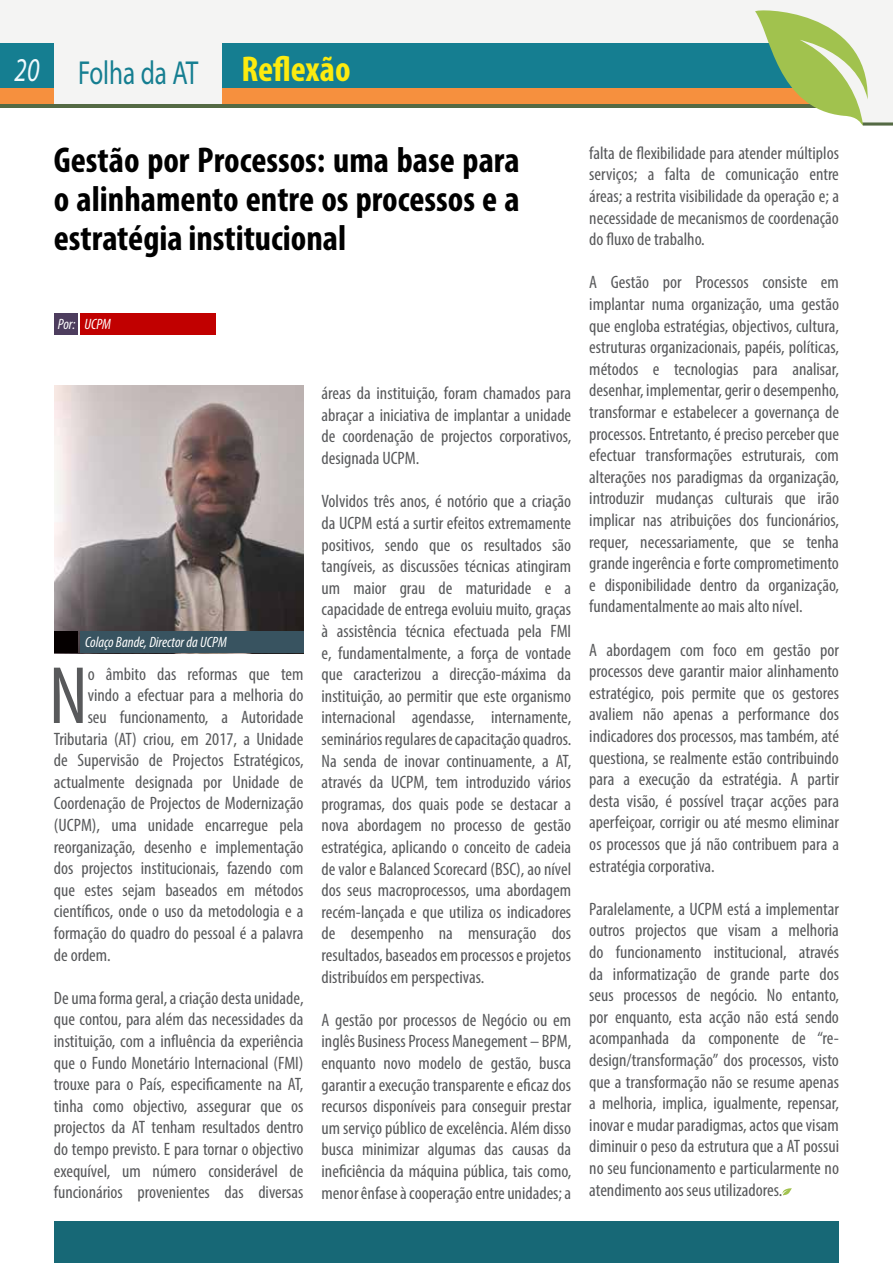
<style>
.page{position:relative;width:893px;height:1263px;background:#fff}
.page>*{position:absolute;margin:0;border:0;box-sizing:border-box;transform-origin:0 0}
.t1{font:condensed 82.05px "Myriad Pro";color:#58595b}
.t2{font:700 condensed 36px/39px "Myriad Pro";color:#000;text-align:justify}
.t3{font:700 condensed 36px "Myriad Pro";color:#fdeb0f}
.t4{font:33.3px "Myriad Pro";color:#157e91;scale:.75 1}
.t5{font:condensed 18px/21.6px "Myriad Pro";color:#58595b;text-align:justify}
.t6{font:italic condensed 15px "Myriad Pro";color:#fff}
.s1{font-style:italic;color:#f0f9fd}
</style>
<div class="page">
<div style="left:0;top:0;width:755px;height:108px;background:#f4f4f3"></div>
<div style="left:54px;top:1221px;width:785px;height:42px;background:#176876"></div>
<div style="left:222px;top:44px;width:572px;height:44px;background:#157e91"></div>
<div style="left:0;top:44px;width:54px;height:44px;background:#157e91"></div>
<div style="left:222px;top:88px;width:594px;height:16px;background:#f6903e"></div>
<div style="left:0;top:88px;width:54px;height:16px;background:#f6903e"></div>
<hr style="left:0;top:104px;width:826px;height:3px;background:#546a44">
<svg style="left:755px;top:0;width:138px;height:126px"></svg>
<img style="left:54px;top:386px;width:250px;height:267px">
<svg style="left:782px;top:1188px;width:10px;height:8px"></svg>
<div style="left:54px;top:314px;width:23px;height:21px;background:#4d3d5e"></div>
<div style="left:80px;top:314px;width:136px;height:21px;background:#c10000"></div>
<div style="left:80px;top:631px;width:224px;height:22px;background:#385360"></div>
<div style="left:54px;top:631px;width:23px;height:22px;background:#050000"></div>
<h3 class="t4" style="left:15px;top:53px;width:247px"><span class="s1">20</span> Folha da AT</h3>
<h2 class="t3" style="left:241px;top:46px;width:111px">Reflexão</h2>
<h2 class="t2" style="left:54px;top:140px;width:467px">Gestão por Processos: uma base para o alinhamento entre os processos e a estratégia institucional</h2>
<p class="t6" style="left:58px;top:315px;width:55px">Por: UCPM</p>
<p class="t6" style="left:85px;top:633px;width:143px">Colaço Bande, Director da UCPM</p>
<h1 class="t1" style="left:49px;top:646px;width:40px">N</h1>
<p class="t5" style="left:88px;top:663px;width:217px">o âmbito das reformas que tem</p>
<p class="t5" style="left:88px;top:684px;width:217px">vindo a efectuar para a melhoria do</p>
<p class="t5" style="left:88px;top:706px;width:217px">seu funcionamento, a Autoridade</p>
<p class="t5" style="left:54px;top:728px;width:251px">Tributaria (AT) criou, em 2017, a Unidade</p>
<p class="t5" style="left:54px;top:749px;width:251px">de Supervisão de Projectos Estratégicos,</p>
<p class="t5" style="left:54px;top:771px;width:251px">actualmente designada por Unidade de</p>
<p class="t5" style="left:54px;top:792px;width:251px">Coordenação de Projectos de Modernização</p>
<p class="t5" style="left:54px;top:814px;width:251px">(UCPM), uma unidade encarregue pela</p>
<p class="t5" style="left:54px;top:836px;width:251px">reorganização, desenho e implementação</p>
<p class="t5" style="left:54px;top:857px;width:251px">dos projectos institucionais, fazendo com</p>
<p class="t5" style="left:54px;top:879px;width:251px">que estes sejam baseados em métodos</p>
<p class="t5" style="left:54px;top:900px;width:251px">científicos, onde o uso da metodologia e a</p>
<p class="t5" style="left:54px;top:922px;width:251px">formação do quadro do pessoal é a palavra</p>
<p class="t5" style="left:54px;top:944px;width:58px">de ordem.</p>
<p class="t5" style="left:54px;top:987px;width:251px">De uma forma geral, a criação desta unidade, que contou, para além das necessidades da instituição, com a influência da experiência que o Fundo Monetário Internacional (FMI) trouxe para o País, especificamente na AT, tinha como objectivo, assegurar que os projectos da AT tenham resultados dentro do tempo previsto. E para tornar o objectivo exequível, um número considerável de funcionários provenientes das diversas</p>
<p class="t5" style="left:322px;top:382px;width:251px">áreas da instituição, foram chamados para abraçar a iniciativa de implantar a unidade de coordenação de projectos corporativos, designada UCPM.</p>
<p class="t5" style="left:322px;top:490px;width:251px">Volvidos três anos, é notório que a criação da UCPM está a surtir efeitos extremamente positivos, sendo que os resultados são tangíveis, as discussões técnicas atingiram um maior grau de maturidade e a capacidade de entrega evoluiu muito, graças à assistência técnica efectuada pela FMI e, fundamentalmente, a força de vontade que caracterizou a direcção-máxima da instituição, ao permitir que este organismo internacional agendasse, internamente, seminários regulares de capacitação quadros.<br>Na senda de inovar continuamente, a AT, através da UCPM, tem introduzido vários programas, dos quais pode se destacar a nova abordagem no processo de gestão estratégica, aplicando o conceito de cadeia de valor e Balanced Scorecard (BSC), ao nível dos seus macroprocessos, uma abordagem recém-lançada e que utiliza os indicadores de desempenho na mensuração dos resultados, baseados em processos e projetos distribuídos em perspectivas.</p>
<p class="t5" style="left:322px;top:1009px;width:251px">A gestão por processos de Negócio ou em inglês Business Process Manegement – BPM, enquanto novo modelo de gestão, busca garantir a execução transparente e eficaz dos recursos disponíveis para conseguir prestar um serviço público de excelência. Além disso busca minimizar algumas das causas da ineficiência da máquina pública, tais como, menor ênfase à cooperação entre unidades; a</p>
<p class="t5" style="left:589px;top:142px;width:251px">falta de flexibilidade para atender múltiplos serviços; a falta de comunicação entre áreas; a restrita visibilidade da operação e; a necessidade de mecanismos de coordenação do fluxo de trabalho.</p>
<p class="t5" style="left:589px;top:271px;width:251px">A Gestão por Processos consiste em implantar numa organização, uma gestão que engloba estratégias, objectivos, cultura, estruturas organizacionais, papéis, políticas, métodos e tecnologias para analisar, desenhar, implementar, gerir o desempenho, transformar e estabelecer a governança de processos. Entretanto, é preciso perceber que efectuar transformações estruturais, com alterações nos paradigmas da organização, introduzir mudanças culturais que irão implicar nas atribuições dos funcionários, requer, necessariamente, que se tenha grande ingerência e forte comprometimento e disponibilidade dentro da organização, fundamentalmente ao mais alto nível.</p>
<p class="t5" style="left:589px;top:639px;width:251px">A abordagem com foco em gestão por processos deve garantir maior alinhamento estratégico, pois permite que os gestores avaliem não apenas a performance dos indicadores dos processos, mas também, até questiona, se realmente estão contribuindo para a execução da estratégia. A partir desta visão, é possível traçar acções para aperfeiçoar, corrigir ou até mesmo eliminar os processos que já não contribuem para a estratégia corporativa.</p>
<p class="t5" style="left:589px;top:898px;width:251px">Paralelamente, a UCPM está a implementar outros projectos que visam a melhoria do funcionamento institucional, através da informatização de grande parte dos seus processos de negócio. No entanto, por enquanto, esta acção não está sendo acompanhada da componente de “re&shy;design/transformação” dos processos, visto que a transformação não se resume apenas a melhoria, implica, igualmente, repensar, inovar e mudar paradigmas, actos que visam diminuir o peso da estrutura que a AT possui no seu funcionamento e particularmente no atendimento aos seus utilizadores.</p>
</div>
